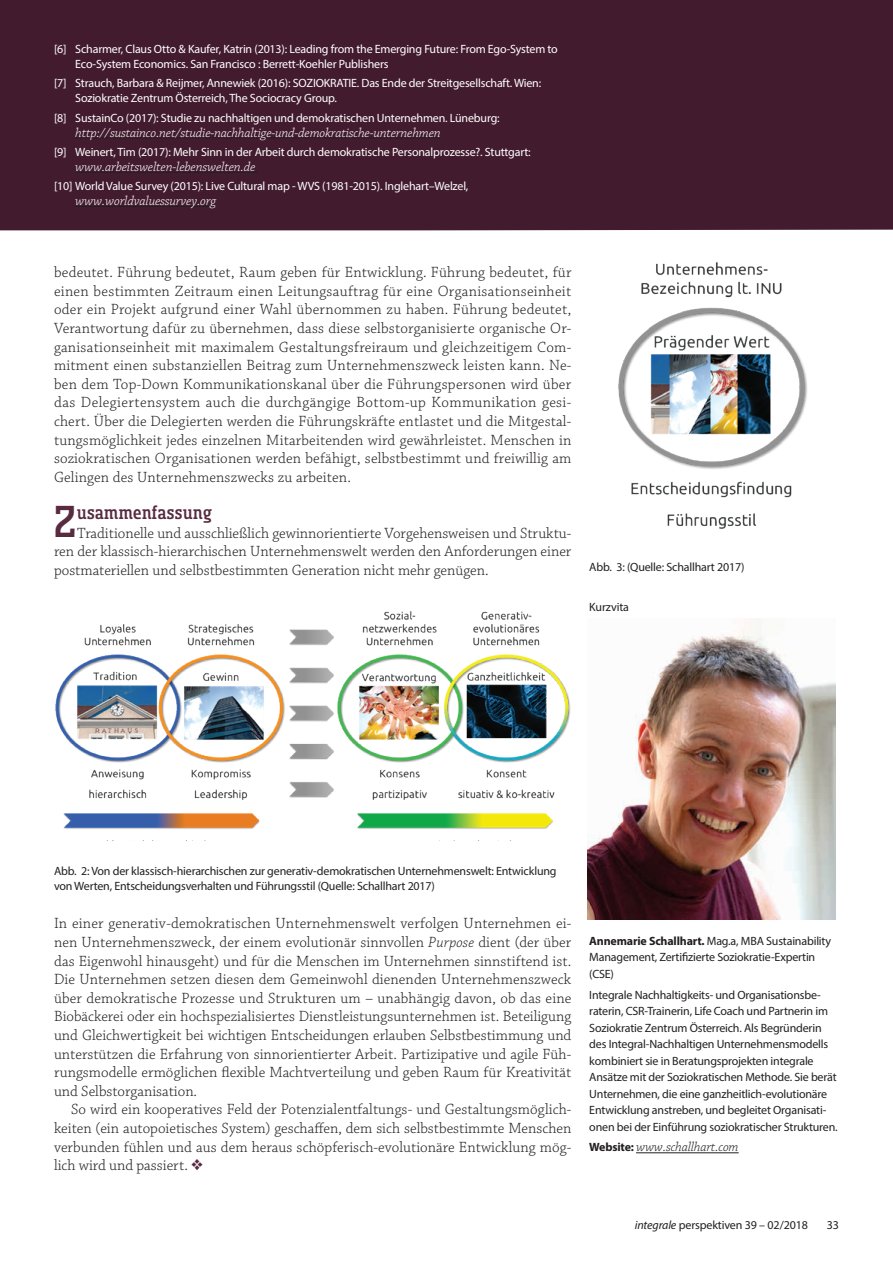
<style>
.page{position:relative;width:893px;height:1263px;background:#fff}
.page>*{position:absolute;margin:0;border:0;box-sizing:border-box;transform-origin:0 0}
.t1{font:500 49.8px "Sancoale Slab Cond";color:#582b40}
.t2{font:500 21px "Sancoale Slab Cond";letter-spacing:.025em;color:#582b40}
.t3{font:300 15.6px/18.6px "Chaparral Pro";letter-spacing:.005em;color:#231f20;text-align:justify}
.t4{font:13.5px "Chaparral Pro Light It Capt";letter-spacing:-.015em;color:#fff}
.t5{font:13.5px "Chaparral Pro Light It Capt";letter-spacing:-.015em;color:#231f20}
.t6{font:12px/16.5px "Myriad Pro";letter-spacing:-.015em;color:#231f20}
.t7{font:12px/15px "Myriad Pro";letter-spacing:-.015em;color:#fff}
.s1{font-style:italic}
.s2{color:#582b40}
.s3{font-weight:700}
.s4{font-family:"Myriad Pro";font-weight:700;font-size:12px}
</style>
<div class="page">
<div style="left:0;top:0;width:893px;height:230px;background:#431b2f"></div>
<hr style="left:75px;top:138px;width:366px;height:1px;background:#231f20">
<hr style="left:75px;top:172px;width:183px;height:1px;background:#231f20">
<hr style="left:75px;top:206px;width:141px;height:1px;background:#231f20">
<img style="left:55px;top:611px;width:516px;height:230px">
<hr style="left:636px;top:1152px;width:103px;height:1px;background:#231f20">
<img style="left:618px;top:262px;width:189px;height:267px">
<img style="left:587px;top:619px;width:248px;height:300px">
<p class="t7" style="left:75px;top:41px;width:484px;text-indent:-21px">[6] Scharmer, Claus Otto &amp; Kaufer, Katrin (2013): Leading from the Emerging Future: From Ego-System to<br>Eco-System Economics. San Francisco : Berrett-Koehler Publishers</p>
<p class="t7" style="left:75px;top:76px;width:467px;text-indent:-21px">[7] Strauch, Barbara &amp; Reijmer, Annewiek (2016): SOZIOKRATIE. Das Ende der Streitgesellschaft. Wien:<br>Soziokratie Zentrum Österreich, The Sociocracy Group.</p>
<p class="t7" style="left:54px;top:110px;width:447px">[8] SustainCo (2017): Studie zu nachhaltigen und demokratischen Unternehmen. Lüneburg:</p>
<p class="t4" style="left:75px;top:125px;width:367px">http://sustainco.net/studie-nachhaltige-und-demokratische-unternehmen</p>
<p class="t7" style="left:54px;top:144px;width:478px">[9] Weinert, Tim (2017): Mehr Sinn in der Arbeit durch demokratische Personalprozesse?. Stuttgart:</p>
<p class="t4" style="left:75px;top:159px;width:182px">www.arbeitswelten-lebenswelten.de</p>
<p class="t7" style="left:54px;top:178px;width:416px">[10] World Value Survey (2015): Live Cultural map - WVS (1981-2015). Inglehart–Welzel,</p>
<p class="t4" style="left:75px;top:193px;width:142px">www.worldvaluessurvey.org</p>
<p class="t3" style="left:54px;top:264px;width:519px">bedeutet. Führung bedeutet, Raum geben für Entwicklung. Führung bedeutet, für einen bestimmten Zeitraum einen Leitungsauftrag für eine Organisationseinheit oder ein Projekt aufgrund einer Wahl übernommen zu haben. Führung bedeutet, Verantwortung dafür zu übernehmen, dass diese selbstorganisierte organische Or&shy;ganisationseinheit mit maximalem Gestaltungsfreiraum und gleichzeitigem Com&shy;mitment einen substanziellen Beitrag zum Unternehmenszweck leisten kann. Ne&shy;ben dem Top-Down Kommunikationskanal über die Führungspersonen wird über das Delegiertensystem auch die durchgängige Bottom-up Kommunikation gesi&shy;chert. Über die Delegierten werden die Führungskräfte entlastet und die Mitgestal&shy;tungsmöglichkeit jedes einzelnen Mitarbeitenden wird gewährleistet. Menschen in soziokratischen Organisationen werden befähigt, selbstbestimmt und freiwillig am Gelingen des Unternehmenszwecks zu arbeiten.</p>
<h1 class="t1" style="left:54px;top:497px;width:23px">Z</h1>
<h2 class="t2" style="left:77px;top:502px;width:136px">usammenfassung</h2>
<p class="t3" style="left:54px;top:524px;width:519px;text-indent:23px">Traditionelle und ausschließlich gewinnorientierte Vorgehensweisen und Struktu&shy;ren der klassisch-hierarchischen Unternehmenswelt werden den Anforderungen einer postmateriellen und selbstbestimmten Generation nicht mehr genügen.</p>
<p class="t6" style="left:589px;top:559px;width:157px">Abb. 3: (Quelle: Schallhart 2017)</p>
<p class="t6" style="left:589px;top:598px;width:41px">Kurzvita</p>
<p class="t6" style="left:54px;top:863px;width:504px;line-height:15px">Abb. 2: Von der klassisch-hierarchischen zur generativ-demokratischen Unternehmenswelt: Entwicklung von Werten, Entscheidungsverhalten und Führungsstil (Quelle: Schallhart 2017)</p>
<p class="t3" style="left:54px;top:915px;width:519px">In einer generativ-demokratischen Unternehmenswelt verfolgen Unternehmen ei&shy;nen Unternehmenszweck, der einem evolutionär sinnvollen <span class="s1">Purpose</span> dient (der über das Eigenwohl hinausgeht) und für die Menschen im Unternehmen sinnstiftend ist.<br>Die Unternehmen setzen diesen dem Gemeinwohl dienenden Unternehmenszweck über demokratische Prozesse und Strukturen um – unabhängig davon, ob das eine Biobäckerei oder ein hochspezialisiertes Dienstleistungsunternehmen ist. Beteiligung und Gleichwertigkeit bei wichtigen Entscheidungen erlauben Selbstbestimmung und unterstützen die Erfahrung von sinnorientierter Arbeit. Partizipative und agile Füh&shy;rungsmodelle ermöglichen flexible Machtverteilung und geben Raum für Kreativität und Selbstorganisation.</p>
<p class="t3" style="left:54px;top:1101px;width:519px;text-indent:17px">So wird ein kooperatives Feld der Potenzialentfaltungs- und Gestaltungsmöglich&shy;keiten (ein autopoietisches System) geschaffen, dem sich selbstbestimmte Menschen verbunden fühlen und aus dem heraus schöpferisch-evolutionäre Entwicklung mög&shy;lich wird und passiert. <span class="s2">❖</span></p>
<p class="t6" style="left:589px;top:932px;width:243px"><span class="s3">Annemarie Schallhart.</span> Mag.a, MBA Sustainability<br>Management, Zertifizierte Soziokratie-Expertin (CSE)</p>
<p class="t6" style="left:589px;top:986px;width:250px">Integrale Nachhaltigkeits- und Organisationsbe&shy;raterin, CSR-Trainerin, Life Coach und Partnerin im Soziokratie Zentrum Österreich. Als Begründerin des Integral-Nachhaltigen Unternehmensmodells kombiniert sie in Beratungsprojekten integrale Ansätze mit der Soziokratischen Methode. Sie berät Unternehmen, die eine ganzheitlich-evolutionäre Entwicklung anstreben, und begleitet Organisati&shy;onen bei der Einführung soziokratischer Strukturen.</p>
<p class="t5" style="left:589px;top:1140px;width:151px"><span class="s4">Website:</span> www.schallhart.com</p>
<p class="t6" style="left:635px;top:1216px;width:175px"><span class="s1">integrale</span> perspektiven 39 – 02/2018</p>
<p class="t6" style="left:827px;top:1216px;width:14px">33</p>
</div>
